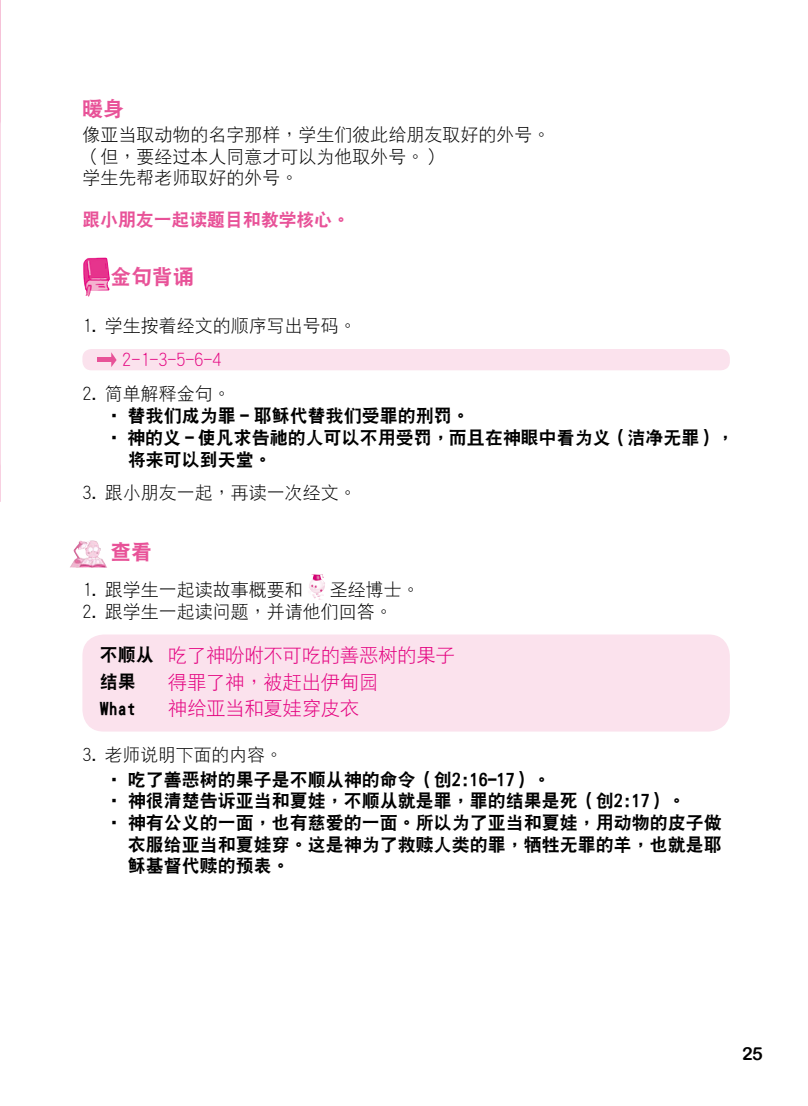
<style>
.page{position:relative;width:808px;height:1106px;background:#fff}
.page>*{position:absolute;margin:0;border:0;box-sizing:border-box;transform-origin:0 0}
.t1{font:21px "DF Hei W9 GB5";letter-spacing:-.01em;color:#e85298}
.t2{font:19.5px/26.2px "DF Hei W3 GB5";letter-spacing:-.02em;color:#e4007f}
.t3{font:18px/27px "DF Hei W9 GB5";color:#000}
.t4{font:18px/21.6px "DF Hei W3 GB5";color:#000}
.t5{font:18px "DF Hei W9 GB5";letter-spacing:-.01em;color:#e85298}
.t6{font:18px "DF Hei W3 GB5";color:#e4007f}
.t7{font:18px "Arial Rounded MT Bold";color:#000}
.t8{font:17.85px "DF Hei W3 GB5";color:#000}
</style>
<div class="page">
<svg style="left:0;top:0;width:1px;height:501px"></svg>
<img style="left:83px;top:257px;width:27px;height:40px">
<svg style="left:90px;top:260px;width:16px;height:12px"></svg>
<img style="left:70px;top:540px;width:37px;height:28px">
<div style="left:82px;top:349px;width:648px;height:21px;background:#fbe2ed;border-radius:9px"></div>
<div style="left:82px;top:634px;width:648px;height:97px;background:#fbe2ed;border-radius:21px"></div>
<div style="left:97px;top:357px;width:16px;height:5px;background:#e85298"></div>
<svg style="left:111px;top:352px;width:6px;height:15px"></svg>
<img style="left:309px;top:574px;width:16px;height:26px">
<p class="t1" style="left:82px;top:98px;width:43px">暖身</p>
<p class="t4" style="left:82px;top:124px;width:469px">像亞當取動物的名字那樣，學生們彼此給朋友取好的外號。（但，要經過本人同意才可以為他取外號。）<br>學生先幫老師取好的外號。</p>
<p class="t5" style="left:82px;top:211px;width:269px">跟小朋友一起讀題目和教學核心。</p>
<p class="t1" style="left:110px;top:266px;width:85px">金句背誦</p>
<p class="t4" style="left:82px;top:315px;width:276px">1. 學生按著經文的順序寫出號碼。</p>
<p class="t6" style="left:122px;top:350px;width:100px">2-1-3-5-6-4</p>
<p class="t4" style="left:82px;top:382px;width:150px">2. 簡單解釋金句。</p>
<p class="t3" style="left:105px;top:402px;width:366px">‧ 替我們成為罪 - 耶穌代替我們受罪的刑罰。</p>
<p class="t3" style="left:105px;top:424px;width:631px">‧ 神的義 - 使凡求告祂的人可以不用受罰，而且在神眼中看為義（潔淨無罪），</p>
<p class="t3" style="left:128px;top:446px;width:145px">將來可以到天堂。</p>
<p class="t4" style="left:82px;top:481px;width:276px">3. 跟小朋友一起，再讀一次經文。</p>
<p class="t1" style="left:110px;top:541px;width:43px">查看</p>
<p class="t4" style="left:82px;top:579px;width:222px">1. 跟學生一起讀故事概要和</p>
<p class="t4" style="left:330px;top:579px;width:91px">聖經博士。</p>
<p class="t4" style="left:82px;top:600px;width:312px">2. 跟學生一起讀問題，並請他們回答。</p>
<p class="t3" style="left:100px;top:641px;width:55px">不順從結果<br>What</p>
<p class="t2" style="left:168px;top:642px;width:289px">吃了神吩咐不可吃的善惡樹的果子得罪了神，被趕出伊甸園<br>神給亞當和夏娃穿皮衣</p>
<p class="t8" style="left:82px;top:746px;width:202px">3. 老師說明下面的內容。</p>
<p class="t3" style="left:105px;top:766px;width:447px">‧ 吃了善惡樹的果子是不順從神的命令（創2:16-17）。</p>
<p class="t3" style="left:105px;top:787px;width:582px">‧ 神很清楚告訴亞當和夏娃，不順從就是罪，罪的結果是死（創2:17）。</p>
<p class="t3" style="left:105px;top:809px;width:618px">‧ 神有公義的一面，也有慈愛的一面。所以為了亞當和夏娃，用動物的皮子做</p>
<p class="t3" style="left:128px;top:830px;width:595px">衣服給亞當和夏娃穿。這是神為了救贖人類的罪，犧牲無罪的羊，也就是耶</p>
<p class="t3" style="left:128px;top:852px;width:163px">穌基督代贖的預表。</p>
<p class="t7" style="left:742px;top:1042px;width:22px">25</p>
</div>
